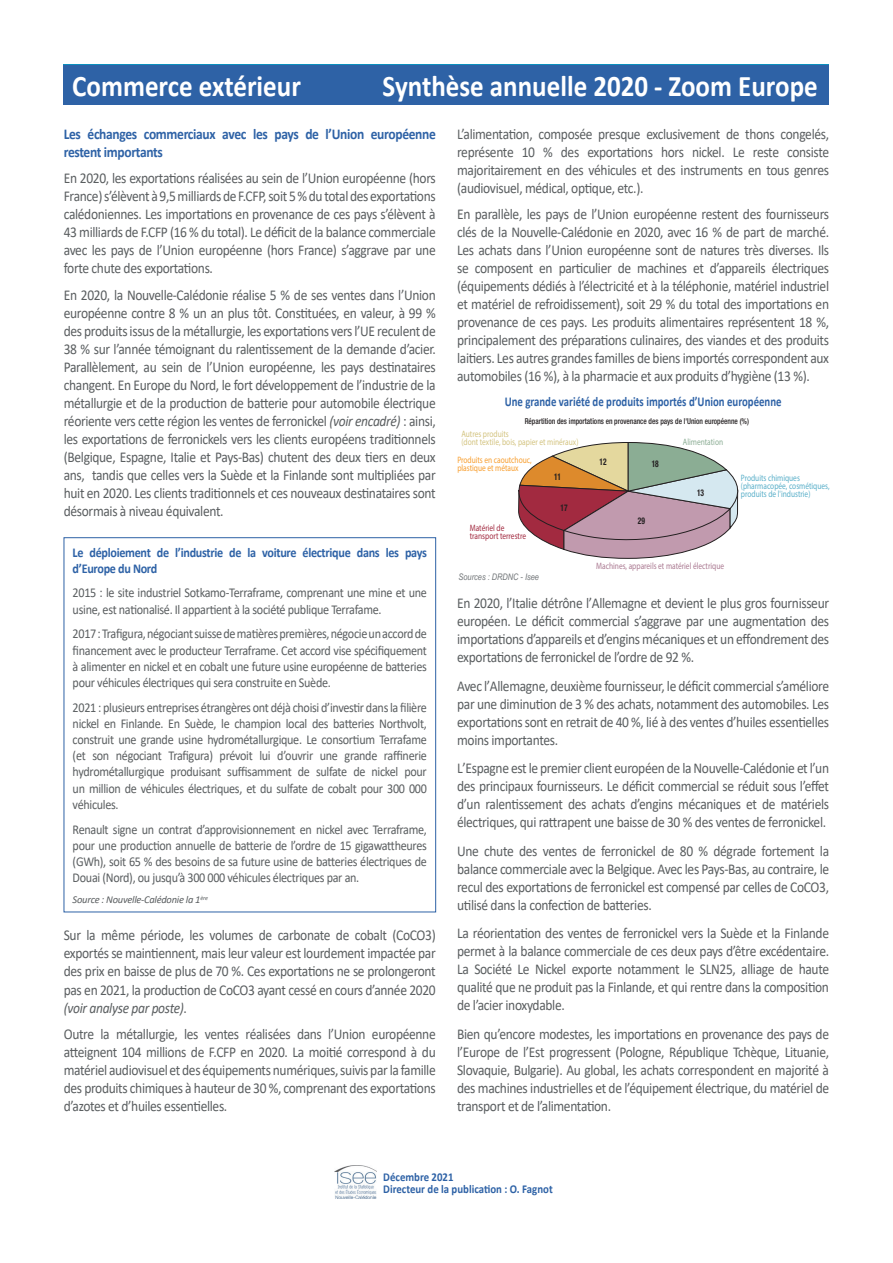
<style>
.page{position:relative;width:893px;height:1263px;background:#fff}
.page>*{position:absolute;margin:0;border:0;box-sizing:border-box;transform-origin:0 0}
.t1{font:700 30px "Calibri";color:#fff;scale:.9 1}
.t2{font:15px/18px "Calibri";letter-spacing:-.025em;color:#5a5e60;text-align:justify;scale:.9 1}
.t3{font:15px/18px "Calibri";letter-spacing:-.025em;color:#5a5e60;text-align:justify;scale:.91 1}
.t4{font:700 15px/18px "Calibri";letter-spacing:-.025em;color:#2e62a6;scale:.9 1}
.t5{font:13.5px/16.2px "Calibri";letter-spacing:-.025em;color:#5a5e60;scale:.9 1}
.t6{font:700 13.5px/16.2px "Calibri";letter-spacing:-.025em;color:#2e62a6;scale:.9 1}
.t7{font:700 13.5px "Calibri";color:#2e62a6;scale:.8 1}
.t8{font:700 12px/12px "Calibri";color:#2e62a6;scale:.9 1}
.t9{font:italic 10.5px "Calibri";letter-spacing:-.025em;color:#5a5e60}
.t10{font:condensed 9.3px/8.1px "Helvetica";color:#59afc9;scale:.8 1}
.t11{font:condensed 9.3px/8.1px "Helvetica";color:#d3c37f;scale:.8 1}
.t12{font:condensed 9.3px/8.1px "Helvetica";color:#f89d2c;scale:.8 1}
.t13{font:condensed 9.3px "Helvetica";color:#aa7991;scale:.8 1}
.t14{font:condensed 9.3px/8.1px "Helvetica";color:#a22a40;scale:.8 1}
.t15{font:condensed 9.3px "Helvetica";color:#8bad94;scale:.8 1}
.t16{font:700 condensed 9.3px "Helvetica Neue LT Std";color:#231f20;scale:.8 1}
.t17{font:italic 9px "Arial Narrow";color:#6f7376}
.t18{font:500 condensed 8.1px "Helvetica Neue";color:#231f20;scale:.9 1}
.t19{font:italic 6.15px "Calibri";color:#5a5e60}
.s1{font-style:italic}
</style>
<div class="page">
<div style="left:64px;top:64px;width:765px;height:39px;background:#0c90bd"></div>
<div style="left:64px;top:65px;width:765px;height:39px;background:#2e62a6"></div>
<img style="left:334px;top:1166px;width:42px;height:33px">
<div style="left:64px;top:537px;width:372px;height:375px;border:1px solid #2e62a6"></div>
<svg style="left:518px;top:442px;width:221px;height:117px"></svg>
<h1 class="t1" style="left:72px;top:65px;width:256px">Commerce extérieur</h1>
<p class="t4" style="left:64px;top:125px;width:415px">Les échanges commerciaux avec les pays de ’l Union européenne restent importants</p>
<p class="t2" style="left:64px;top:169px;width:415px">En 2020, les exportations réalisées au sein de ’l Union européenne (hors France ’s) élèventà9,5milliardsde .FCFP,soit %5 dutotaldesexportations calédoniennes. Les importations en provenance de ces pays ’s élèvent à 43 milliards de .FCFP (16 % du total L e.) déficit de la balance commerciale avec les pays de ’l Union européenne (hors France ’ s) aggrave par une forte chute des exportations.</p>
<p class="t2" style="left:64px;top:285px;width:415px;text-align:right">En 2020, la Nouvelle-Calédonie réalise %5 de ses ventes dans ’l Union européenne contre %8 un an plus tôt. Constituées, en valeur à, 99 % des produits issus de la métallurgie, les exportations vers ’l UE reculent de 38 % sur ’lannée témoignant du ralentissement de la demande ’dacier.<br>Parallèlement, au sein de ’l Union européenne, les pays destinataires changent. En Europe du Nord le, fort développement de ’l industrie de la métallurgie et de la production de batterie pour automobile électrique réoriente vers cette région les ventes de ferronickel <span class="s1">(voir encadré</span> :<span class="s1">)</span> ainsi, les exportations de ferronickels vers les clients européens traditionnels (Belgique, Espagne, Italie et Pays-Bas) chutent des deux tiers en deux tandis que celles vers la Suède et la Finlande sont multipliées par</p>
<h1 class="t1" style="left:383px;top:65px;width:485px">Synthèse annuelle 2020 - Zoom Europe</h1>
<p class="t2" style="left:457px;top:124px;width:415px;text-align:right">’Lalimentation, composée presque exclusivement de thons congelés, consiste</p>
<p class="t2" style="left:457px;top:142px;width:415px;text-align:left">représente<br>majoritairement en des véhicules et des instruments en tous genres (audiovisuel, médical, optique, etc .(.</p>
<p class="t2" style="left:457px;top:205px;width:415px">En parallèle, les pays de ’l Union européenne restent des fournisseurs clés de la Nouvelle-Calédonie en 2020, avec 16 % de part de marché.<br>Les achats dans ’l Union européenne sont de natures très diverses. Ils se composent en particulier de machines et ’dappareils électriques (équipements dédiés ’là électricité et laà téléphonie, matériel industriel et matériel de refroidissement ,) soit 29 % du total des importations en provenance de ces pays. Les produits alimentaires représentent 18 %, principalement des préparations culinaires, des viandes et des produits laitiers. Les autres grandes familles de biens importés correspondent aux automobiles (16 % l aà,) pharmacie et aux produits ’d hygiène )13 % .(</p>
<p class="t2" style="left:661px;top:142px;width:27px">hors</p>
<p class="t2" style="left:692px;top:142px;width:38px">nickel.</p>
<p class="t2" style="left:561px;top:142px;width:22px">des</p>
<p class="t2" style="left:543px;top:142px;width:12px">%</p>
<p class="t2" style="left:587px;top:142px;width:74px">exportations</p>
<p class="t2" style="left:522px;top:142px;width:16px">10</p>
<p class="t2" style="left:733px;top:142px;width:15px">Le</p>
<p class="t2" style="left:753px;top:142px;width:31px">reste</p>
<p class="t7" style="left:505px;top:392px;width:348px">Une grande variété de produits importés ’d Union européenne</p>
<p class="t18" style="left:525px;top:417px;width:251px">Répartition des importations en provenance des pays de 'l Union européenne %) (</p>
<p class="t12" style="left:457px;top:455px;width:94px">Produits en caoutchouc, plastique et métaux</p>
<p class="t11" style="left:461px;top:429px;width:148px">Autres produits<br>(dont textile, bois, papier et minéraux(</p>
<p class="t15" style="left:683px;top:436px;width:52px">Alimentation</p>
<p class="t16" style="left:599px;top:456px;width:10px">12</p>
<p class="t16" style="left:652px;top:458px;width:10px">18</p>
<p class="t2" style="left:64px;top:465px;width:415px;text-align:left">ans,<br>huit en 2020. Les clients traditionnels et ces nouveaux destinataires sont désormais à niveau équivalent.</p>
<p class="t16" style="left:554px;top:471px;width:10px">11</p>
<p class="t10" style="left:741px;top:474px;width:112px">Produits chimiques (pharmacopée, cosmétiques, produits de 'l industrie(</p>
<p class="t16" style="left:697px;top:487px;width:10px">13</p>
<p class="t16" style="left:560px;top:502px;width:10px">17</p>
<p class="t16" style="left:638px;top:515px;width:10px">29</p>
<p class="t14" style="left:470px;top:523px;width:72px">Matériel de transport terrestre</p>
<p class="t6" style="left:73px;top:544px;width:395px">Le déploiement de ’l industrie de la voiture électrique dans les pays ’d Europe du Nord</p>
<p class="t5" style="left:73px;top:584px;width:395px">2015 le: site industriel Sotkamo-Terraframe, comprenant une mine et une usine, est nationalisé Il. appartient laà société publique Terrafame.</p>
<p class="t5" style="left:73px;top:625px;width:395px;text-align:justify">2017:Trafigura,négociantsuissedematièrespremières,négocieunaccordde financement avec le producteur Terraframe. Cet accord vise spécifiquement à alimenter en nickel et en cobalt une future usine européenne de batteries pour véhicules électriques qui sera construite en Suède.</p>
<p class="t5" style="left:73px;top:699px;width:395px;text-align:right">2021 : plusieurs entreprises étrangères ont déjà choisi ’d investir dans la filière nickel en Finlande. En Suède le, champion local des batteries Northvolt, construit une grande usine hydrométallurgique. Le consortium Terrafame raffinerie</p>
<p class="t5" style="left:73px;top:747px;width:395px">(et<br>hydrométallurgique produisant suffisamment de sulfate de nickel pour un million de véhicules électriques, et du sulfate de cobalt pour 300 000 véhicules.</p>
<p class="t5" style="left:73px;top:821px;width:395px;text-align:justify">Renault signe un contrat ’dapprovisionnement en nickel avec Terraframe, pour une production annuelle de batterie de ’lordre de 15 gigawattheures (GWh ,) soit 65 % des besoins de sa future usine de batteries électriques de Douai (Nord ,) ou jusquà’ 300 000 véhicules électriques par an.</p>
<p class="t19" style="left:200px;top:893px;width:9px">ère</p>
<p class="t9" style="left:73px;top:892px;width:129px">Source : Nouvelle-Calédonie la 1</p>
<p class="t2" style="left:64px;top:926px;width:415px">Sur la même période, les volumes de carbonate de cobalt (CoCO (3 exportés se maintiennent, mais leur valeur est lourdement impactée par des prix en baisse de plus de 70 %. Ces exportations ne se prolongeront pas en 2021, la production de CoCO3 ayant cessé en cours ’dannée 2020 <span class="s1">(voir analyse par poste</span> .<span class="s1">(</span></p>
<p class="t2" style="left:64px;top:1025px;width:415px">Outre la métallurgie, les ventes réalisées dans ’l Union européenne atteignent 104 millions de .FCFP en 2020. La moitié correspond à du matériel audiovisuel et des équipements numériques, suivis par la famille des produits chimiques à hauteur de 30 %, comprenant des exportations ’dazotes et ’d huiles essentielles.</p>
<p class="t5" style="left:169px;top:747px;width:51px">Trafigura)</p>
<p class="t5" style="left:116px;top:747px;width:53px">négociant</p>
<p class="t5" style="left:220px;top:747px;width:38px">prévoit</p>
<p class="t5" style="left:277px;top:747px;width:41px">’douvrir</p>
<p class="t5" style="left:259px;top:747px;width:14px">lui</p>
<p class="t5" style="left:345px;top:747px;width:38px">grande</p>
<p class="t5" style="left:92px;top:747px;width:20px">son</p>
<p class="t5" style="left:320px;top:747px;width:22px">une</p>
<p class="t17" style="left:459px;top:570px;width:82px">Sources : DRDNC - Isee</p>
<p class="t13" style="left:596px;top:560px;width:161px">Machines, appareils et matériel électrique</p>
<p class="t2" style="left:457px;top:593px;width:415px">En 2020, ’l Italie détrône ’l Allemagne et devient le plus gros fournisseur européen. Le déficit commercial ’saggrave par une augmentation des importations ’dappareils et ’dengins mécaniques et un effondrement des exportations de ferronickel de ’lordre de 92 %.</p>
<p class="t2" style="left:457px;top:676px;width:415px">Avec ’l Allemagne, deuxième fournisseur le, déficit commercial ’saméliore par une diminution de %3 des achats, notamment des automobiles. Les exportations sont en retrait de 40 %, lié à des ventes ’d huiles essentielles moins importantes.</p>
<p class="t3" style="left:457px;top:759px;width:410px">’L Espagne est le premier client européen de la Nouvelle-Calédonie et ’l un des principaux fournisseurs. Le déficit commercial se réduit sous ’l effet ’d un ralentissement des achats ’dengins mécaniques et de matériels électriques, qui rattrapent une baisse de 30 % des ventes de ferronickel.</p>
<p class="t2" style="left:457px;top:841px;width:415px">Une chute des ventes de ferronickel de 80 % dégrade fortement la balance commerciale avec la Belgique. Avec les Pays-Bas au, contraire le, recul des exportations de ferronickel est compensé par celles de CoCO3, utilisé dans la confection de batteries.</p>
<p class="t2" style="left:457px;top:924px;width:415px">La réorientation des ventes de ferronickel vers la Suède et la Finlande permet laà balance commerciale de ces deux pays ’dêtre excédentaire.<br>La Société Le Nickel exporte notamment le SLN25, alliage de haute qualité que ne produit pas la Finlande, et qui rentre dans la composition de ’lacier inoxydable.</p>
<p class="t2" style="left:457px;top:1025px;width:415px">Bien qu’encore modestes, les importations en provenance des pays de ’l Europe de ’l Est progressent (Pologne, République Tchèque, Lituanie, Slovaquie, Bulgarie .) Au global, les achats correspondent en majorité à des machines industrielles et de ’léquipement électrique, du matériel de transport et de ’lalimentation.</p>
<p class="t8" style="left:383px;top:1170px;width:190px">Décembre 2021<br>Directeur de la publication .O: Fagnot</p>
</div>
